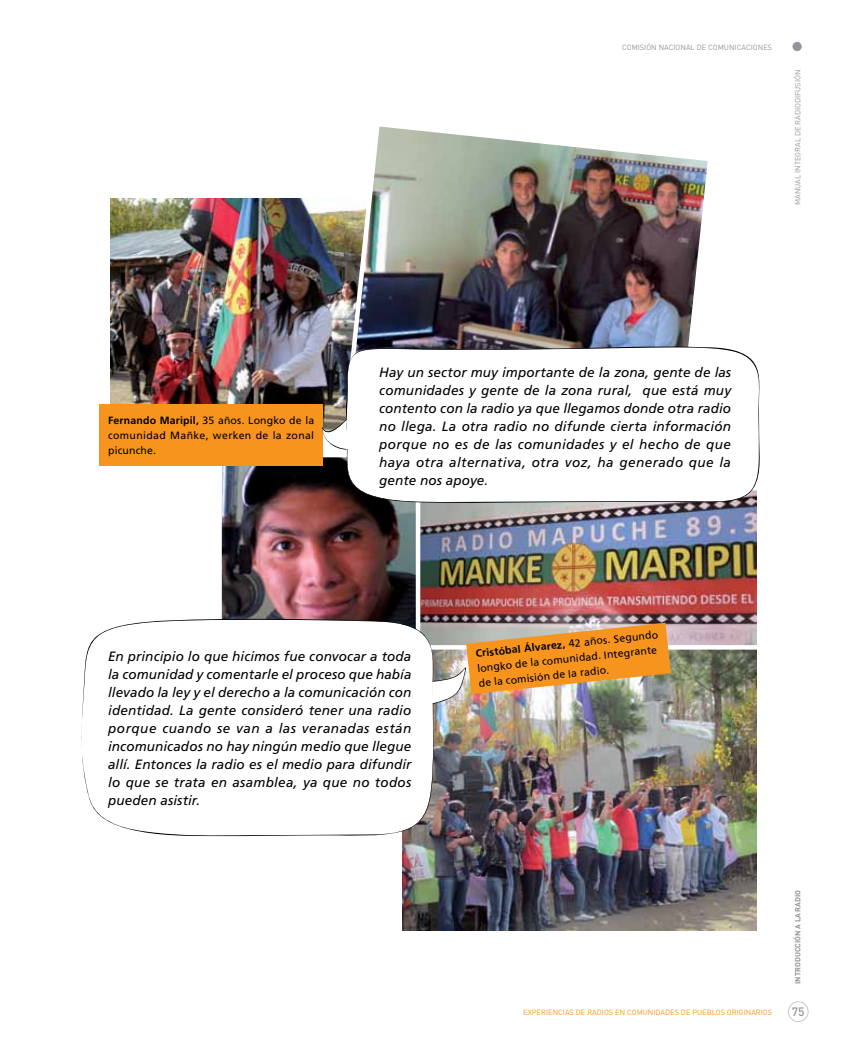
<style>
.page{position:relative;width:851px;height:1063px;background:#fff}
.page>*{position:absolute;margin:0;border:0;box-sizing:border-box;transform-origin:0 0}
.t1{font:italic 13.5px/18px "Frutiger LT Std";letter-spacing:.02em;color:#000;text-align:justify}
.t2{font:500 12px "DIN Pro";color:#939598}
.t3{font:10.5px/15px "Frutiger LT Std";letter-spacing:.025em;color:#000;text-align:justify}
.t4{font:7.5px "DIN Pro";color:#939598}
.t5{font:7.5px "DIN Pro";color:#f7941e}
.t6{font:700 7.5px "DIN Pro";color:#939598}
.s1{font-weight:700}
</style>
<div class="page">
<div style="left:792px;top:42px;width:9px;height:9px;background:#939598;border-radius:50%"></div>
<div style="left:787px;top:1001px;width:21px;height:21px;border:1px solid #939598;border-radius:50%"></div>
<img style="left:110px;top:199px;width:238px;height:220px">
<img style="left:402px;top:650px;width:354px;height:281px">
<img style="left:420px;top:503px;width:336px;height:142px">
<div style="left:410px;top:486px;width:351px;height:164px;border:4px solid #fff"></div>
<img style="left:222px;top:458px;width:193px;height:160px">
<div style="left:217px;top:453px;width:203px;height:188px;border:4px solid #fff"></div>
<img style="left:348px;top:126px;width:360px;height:201px">
<div style="left:100px;top:404px;width:223px;height:62px;background:#f7941e"></div>
<img style="left:346px;top:327px;width:345px;height:19px">
<svg style="left:345px;top:346px;width:416px;height:157px"></svg>
<svg style="left:322px;top:419px;width:25px;height:31px"></svg>
<svg style="left:402px;top:618px;width:36px;height:227px"></svg>
<svg style="left:81px;top:618px;width:354px;height:219px"></svg>
<img style="left:432px;top:623px;width:238px;height:81px">
<p class="t4" style="left:622px;top:42px;width:152px">COMISIÓN NACIONAL DE COMUNICACIONES</p>
<p class="t4" style="left:792px;top:205px;width:137px;rotate:-90deg">MANUAL INTEGRAL DE RADIODIFUSIÓN</p>
<p class="t3" style="left:108px;top:413px;width:207px"><span class="s1">Fernando Maripil,</span> 35 años. Longko de la comunidad Mañke, werken de la zonal picunche.</p>
<p class="t1" style="left:379px;top:364px;width:353px">Hay un sector muy importante de la zona, gente de las comunidades y gente de la zona rural, que está muy contento con la radio ya que llegamos donde otra radio no llega. La otra radio no difunde cierta información porque no es de las comunidades y el hecho de que haya otra alternativa, otra voz, ha generado que la gente nos apoye.</p>
<p class="t1" style="left:108px;top:647px;width:305px">En principio lo que hicimos fue convocar a toda la comunidad y comentarle el proceso que había llevado la ley y el derecho a la comunicación con identidad. La gente consideró tener una radio porque cuando se van a las veranadas están incomunicados no hay ningún medio que llegue allí. Entonces la radio es el medio para difundir lo que se trata en asamblea, ya que no todos pueden asistir.</p>
<p class="t3" style="left:475px;top:646px;width:185px;text-align:left;rotate:-6deg"><span class="s1">Cristóbal Álvarez,</span> 42 años. Segundo longko de la comunidad. Integrante de la comisión de la radio.</p>
<p class="t5" style="left:523px;top:1007px;width:250px">EXPERIENCIAS DE RADIOS EN COMUNIDADES DE PUEBLOS ORIGINARIOS</p>
<p class="t6" style="left:792px;top:984px;width:96px;rotate:-90deg">INTRODUCCIÓN A LA RADIO</p>
<p class="t2" style="left:791px;top:1003px;width:14px">75</p>
</div>
